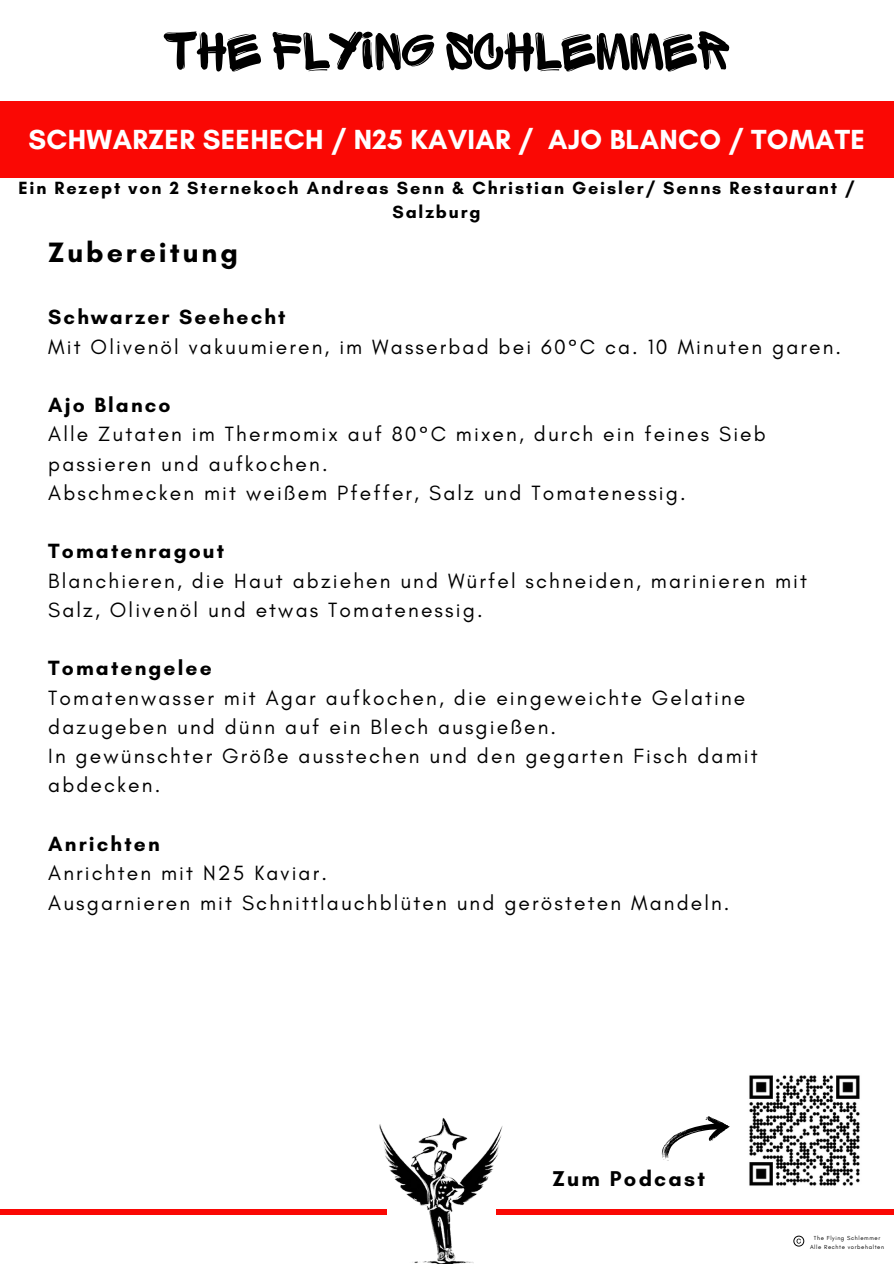
<style>
.page{position:relative;width:894px;height:1264px;background:#fff}
.page>*{position:absolute;margin:0;border:0;box-sizing:border-box;transform-origin:0 0}
.t1{font:56.85px "Sprite Graffiti";color:#000}
.t2{font:700 28.5px "Glacial Indifference";letter-spacing:.1em;color:#000}
.t3{font:700 28.2px "Glacial Indifference";letter-spacing:.01em;color:#fff}
.t4{font:700 21.75px "Glacial Indifference";letter-spacing:.1em;color:#000}
.t5{font:21px/29.2px "Glacial Indifference";letter-spacing:.1em;color:#000}
.t6{font:700 18px/24.8px "Glacial Indifference";letter-spacing:.1em;color:#000;text-align:center}
.t7{font:6px "Glacial Indifference";letter-spacing:.1em;color:#000}
.s1{font-weight:700}
</style>
<div class="page">
<div style="left:0;top:101px;width:893px;height:76px;background:#fa0804"></div>
<div style="left:496px;top:1209px;width:397px;height:5px;background:#fa0804"></div>
<div style="left:0;top:1209px;width:386px;height:5px;background:#fa0804"></div>
<img style="left:749px;top:1075px;width:111px;height:111px">
<svg style="left:661px;top:1116px;width:69px;height:45px"></svg>
<svg style="left:793px;top:1235px;width:11px;height:11px"></svg>
<img style="left:373px;top:1118px;width:147px;height:145px">
<p class="t1" style="left:163px;top:24px;width:568px">THE FLYING SCHLEMMER</p>
<p class="t3" style="left:29px;top:122px;width:837px">SCHWARZER SEEHECH / N25 KAVIAR / AJO BLANCO / TOMATE</p>
<p class="t6" style="left:18px;top:175px;width:837px">Ein Rezept von 2 Sternekoch Andreas Senn &amp; Christian Geisler/ Senns Restaurant /<br>Salzburg</p>
<h5 class="t2" style="left:48px;top:235px;width:191px">Zubereitung</h5>
<h5 class="t5" style="left:48px;top:302px;width:794px"><span class="s1">Schwarzer Seehecht<br></span>Mit Olivenöl vakuumieren, im Wasserbad bei 60°C ca. 10 Minuten garen.</h5>
<h5 class="t5" style="left:48px;top:390px;width:719px"><span class="s1">Ajo Blanco<br></span>Alle Zutaten im Thermomix auf 80°C mixen, durch ein feines Sieb passieren und aufkochen.<br>Abschmecken mit weißem Pfeffer, Salz und Tomatenessig.</h5>
<h5 class="t5" style="left:48px;top:536px;width:760px"><span class="s1">Tomatenragout<br></span>Blanchieren, die Haut abziehen und Würfel schneiden, marinieren mit<br>Salz, Olivenöl und etwas Tomatenessig.</h5>
<p class="t5" style="left:48px;top:653px;width:710px"><span class="s1">Tomatengelee<br></span>Tomatenwasser mit Agar aufkochen, die eingeweichte Gelatine dazugeben und dünn auf ein Blech ausgießen.<br>In gewünschter Größe ausstechen und den gegarten Fisch damit abdecken.</p>
<p class="t5" style="left:48px;top:829px;width:682px"><span class="s1">Anrichten<br></span>Anrichten mit N25 Kaviar.<br>Ausgarnieren mit Schnittlauchblüten und gerösteten Mandeln.</p>
<h4 class="t4" style="left:552px;top:1165px;width:154px">Zum Podcast</h4>
<h2 class="t7" style="left:813px;top:1234px;width:68px">The Flying Schlemmer</h2>
<h6 class="t7" style="left:809px;top:1242px;width:75px">Alle Rechte vorbehalten</h6>
</div>
